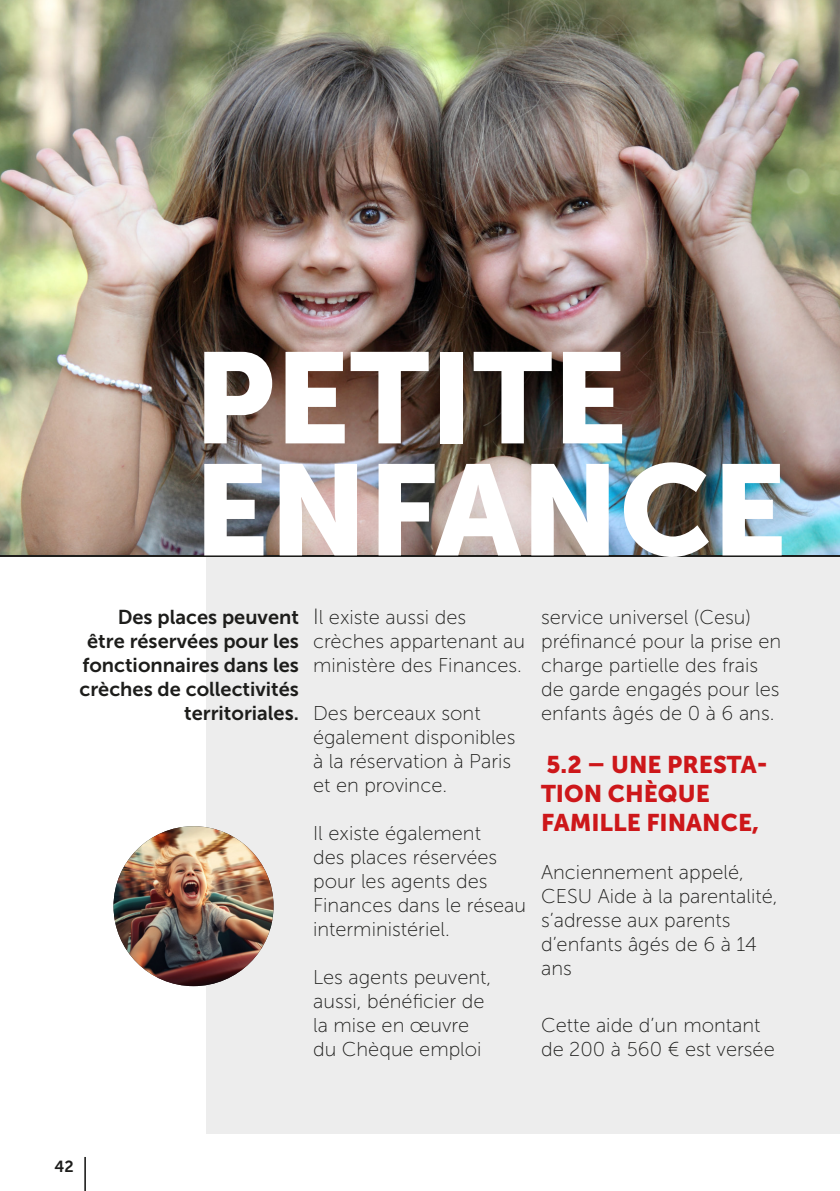
<style>
.page{position:relative;width:840px;height:1191px;background:#fff}
.page>*{position:absolute;margin:0;border:0;box-sizing:border-box;transform-origin:0 0}
.t1{font:128px/112px "Museo Sans 900";color:#fff}
.t2{font:24px/28.8px "Museo Sans 900";color:#cd171a}
.t3{font:20px/24px "Museo Sans 100";color:#1d1d1b}
.t4{font:20px/24px "Museo Sans 700";color:#1d1d1b;text-align:right}
.t5{font:16px "Museo Sans 700";color:#1d1d1b}
.s1{font-size:22px}
</style>
<div class="page">
<div style="left:206px;top:292px;width:633px;height:842px;background:#ededed"></div>
<img style="left:0;top:0;width:839px;height:555px">
<img style="left:113px;top:826px;width:160px;height:160px;border-radius:80px">
<hr style="left:84px;top:1157px;width:2px;height:34px;background:#1d1d1b">
<h1 class="t1" style="left:193px;top:342px;width:594px">PETITE<br>ENFANCE</h1>
<p class="t4" style="left:79px;top:605px;width:221px">Des places peuvent être réservées pour les fonctionnaires dans les crèches de collectivités territoriales.</p>
<p class="t3" style="left:313px;top:605px;width:213px"><span class="s1">I</span>l existe aussi des crèches appartenant au ministère des Finances.</p>
<p class="t3" style="left:313px;top:701px;width:204px">Des berceaux sont également disponibles à la réservation à Paris et en province.</p>
<p class="t3" style="left:313px;top:821px;width:214px">Il existe également<br>des places réservées pour les agents des<br>Finances dans le réseau interministériel.</p>
<p class="t3" style="left:313px;top:965px;width:179px">Les agents peuvent, aussi, bénéficier de la mise en œuvre du Chèque emploi</p>
<p class="t3" style="left:540px;top:605px;width:241px">service universel (Cesu) préfinancé pour la prise en charge partielle des frais de garde engagés pour les enfants âgés de 0 à 6 ans.</p>
<p class="t2" style="left:540px;top:750px;width:228px">5.2 – UNE PRESTA-<br>TION CHÈQUE<br>FAMILLE FINANCE,</p>
<p class="t3" style="left:540px;top:860px;width:238px">Anciennement appelé,<br>CESU Aide à la parentalité, s’adresse aux parents d’enfants âgés de 6 à 14 ans</p>
<p class="t3" style="left:540px;top:1013px;width:235px">Cette aide d’un montant de 200 à 560 € est versée</p>
<p class="t5" style="left:54px;top:1157px;width:21px">42</p>
</div>
